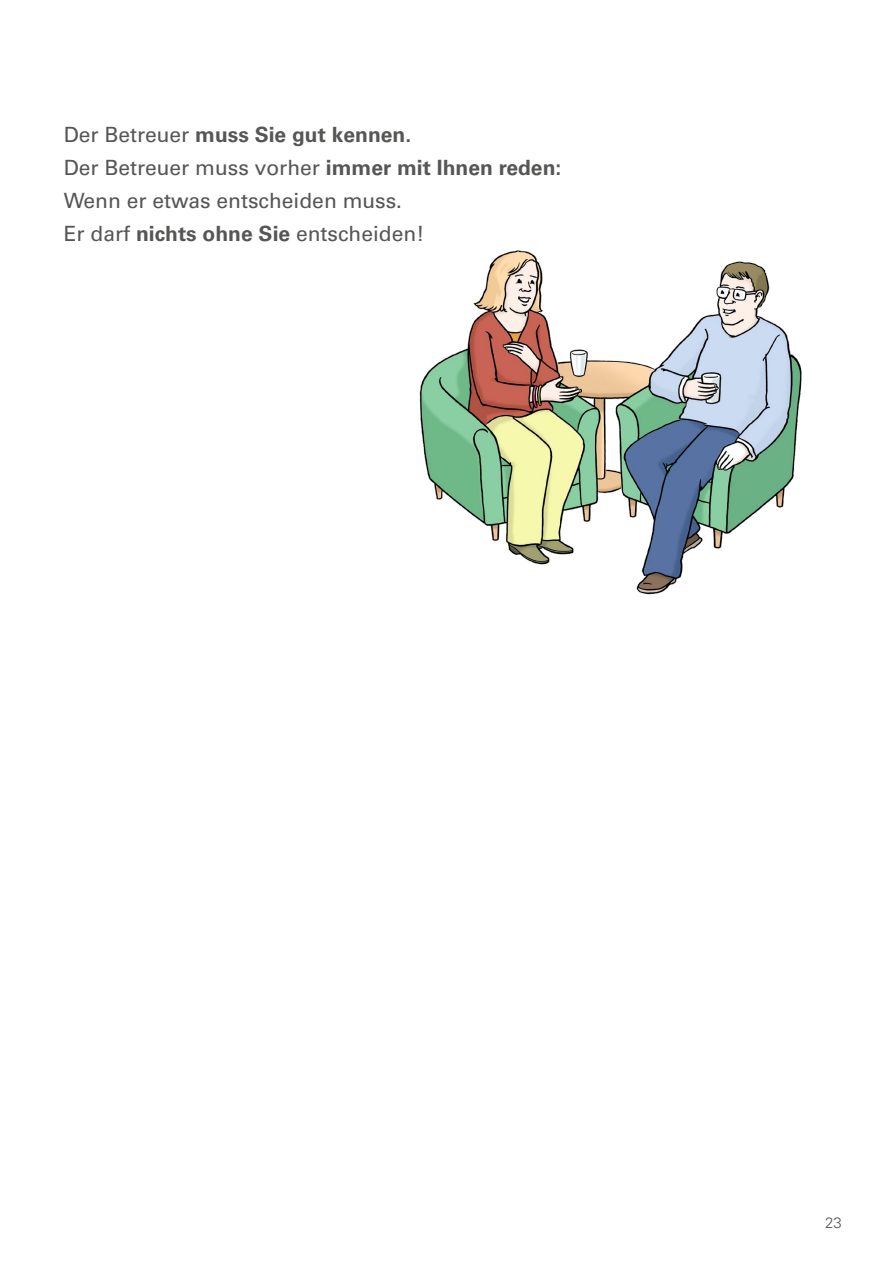
<style>
.page{position:relative;width:893px;height:1263px;background:#fff}
.page>*{position:absolute;margin:0;border:0;box-sizing:border-box;transform-origin:0 0}
.Copy{font:21px "Univers LT 55 Rm";color:#565655}
.Copy-2{font:21px "Univers LT 65 Bd";color:#565655}
.t1{font:15px "Univers LT 45 Lt";color:#565655}
.s1{font-family:"Univers LT 55 Rm"}
.s2{font-family:"Univers LT 65 Bd"}
</style>
<div class="page">
<img style="left:419px;top:250px;width:383px;height:345px">
<p class="Copy-2" style="left:64px;top:122px;width:349px"><span class="s1">Der Betreuer</span> muss Sie gut kennen.</p>
<p class="Copy" style="left:64px;top:155px;width:499px">Der Betreuer muss vorher <span class="s2">immer mit Ihnen reden:</span></p>
<p class="Copy" style="left:64px;top:188px;width:340px">Wenn er etwas entscheiden muss.</p>
<p class="Copy" style="left:64px;top:221px;width:362px">Er darf <span class="s2">nichts ohne Sie</span> entscheiden!</p>
<p class="t1" style="left:825px;top:1214px;width:18px">23</p>
</div>
